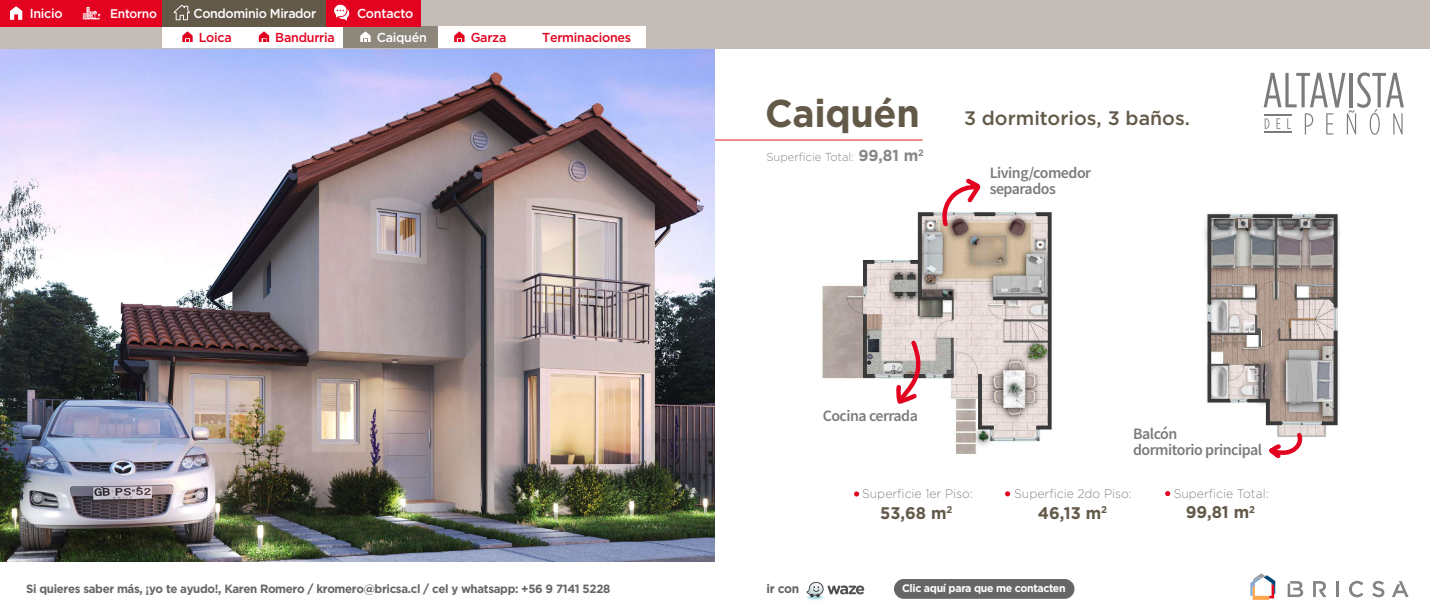
<style>
.page{position:relative;width:1430px;height:615px;background:#fff}
.page>*{position:absolute;margin:0;border:0;box-sizing:border-box;transform-origin:0 0}
.t1{font:500 19.5px "Gotham";color:#635949}
.t2{font:700 16.85px "Gotham";color:#635949}
.t3{font:600 15.9px/15.7px "Source Sans Pro";letter-spacing:-.03em;color:#7d7a7b}
.t4{font:500 13px "Gotham";letter-spacing:-.02em;color:#fff;scale:.96 1}
.t5{font:500 13px "Gotham";letter-spacing:-.02em;color:#e30321;scale:.96 1}
.t6{font:300 12.55px "Gotham";color:#878786}
.t7{font:500 12.5px "Gotham";letter-spacing:-.02em;color:#fff;scale:.96 1}
.t8{font:700 12.5px "Gotham";color:#666;scale:.96 1}
.t9{font:700 12px "Gotham";letter-spacing:-.03em;color:#666;scale:.96 1}
.t10{font:300 11.55px "Gotham";color:#878786}
.t11{font:700 11px "Gotham";letter-spacing:-.03em;color:#fff;scale:.96 1}
.s1{font-weight:700;font-size:38.7px}
.s2{font-weight:700;font-size:15.85px}
</style>
<div class="page">
<hr style="left:705px;top:140px;width:218px;height:1px;background:#e6191a">
<img style="left:0;top:48px;width:715px;height:514px">
<svg style="left:854px;top:491px;width:5px;height:6px"></svg>
<svg style="left:1005px;top:491px;width:5px;height:5px"></svg>
<svg style="left:1165px;top:491px;width:5px;height:5px"></svg>
<svg style="left:1264px;top:72px;width:140px;height:63px"></svg>
<img style="left:822px;top:211px;width:230px;height:243px">
<img style="left:1204px;top:213px;width:136px;height:246px">
<svg style="left:896px;top:340px;width:25px;height:64px"></svg>
<div style="left:0;top:0;width:1430px;height:48px;background:#c4bdb7"></div>
<svg style="left:942px;top:179px;width:39px;height:48px"></svg>
<svg style="left:1269px;top:433px;width:34px;height:25px"></svg>
<div style="left:525px;top:27px;width:121px;height:21px;background:#fff"></div>
<div style="left:162px;top:27px;width:86px;height:21px;background:#fff"></div>
<svg style="left:182px;top:31px;width:11px;height:11px"></svg>
<div style="left:248px;top:27px;width:95px;height:21px;background:#fff"></div>
<svg style="left:259px;top:31px;width:10px;height:11px"></svg>
<div style="left:343px;top:27px;width:95px;height:21px;background:#8e877c"></div>
<svg style="left:360px;top:31px;width:11px;height:11px"></svg>
<div style="left:438px;top:27px;width:87px;height:21px;background:#fff"></div>
<svg style="left:454px;top:31px;width:11px;height:11px"></svg>
<div style="left:72px;top:0;width:90px;height:27px;background:#e30321"></div>
<div style="left:0;top:0;width:72px;height:27px;background:#e30321"></div>
<div style="left:162px;top:0;width:165px;height:27px;background:#635949"></div>
<div style="left:326px;top:0;width:95px;height:27px;background:#e30321"></div>
<svg style="left:10px;top:6px;width:12px;height:14px"></svg>
<svg style="left:334px;top:4px;width:16px;height:17px"></svg>
<svg style="left:83px;top:7px;width:17px;height:12px"></svg>
<svg style="left:174px;top:5px;width:16px;height:15px"></svg>
<div style="left:894px;top:579px;width:181px;height:20px;background:#666;border-radius:10px"></div>
<svg style="left:1250px;top:573px;width:25px;height:27px"></svg>
<hr style="left:1336px;top:581px;width:3px;height:16px;background:#838383">
<svg style="left:1349px;top:581px;width:14px;height:16px"></svg>
<svg style="left:1372px;top:581px;width:12px;height:16px"></svg>
<svg style="left:1288px;top:581px;width:15px;height:16px"></svg>
<svg style="left:1392px;top:581px;width:17px;height:16px"></svg>
<svg style="left:1313px;top:581px;width:13px;height:16px"></svg>
<img style="left:806px;top:592px;width:18px;height:8px">
<svg style="left:807px;top:582px;width:57px;height:16px"></svg>
<p class="t4" style="left:30px;top:5px;width:36px">Inicio</p>
<p class="t7" style="left:110px;top:5px;width:50px">Entorno</p>
<p class="t4" style="left:193px;top:5px;width:129px">Condominio Mirador</p>
<p class="t4" style="left:357px;top:5px;width:60px">Contacto</p>
<p class="t5" style="left:199px;top:29px;width:36px">Loica</p>
<p class="t5" style="left:275px;top:29px;width:64px">Bandurria</p>
<p class="t4" style="left:377px;top:29px;width:54px">Caiquén</p>
<p class="t5" style="left:471px;top:29px;width:39px">Garza</p>
<p class="t5" style="left:542px;top:29px;width:94px">Terminaciones</p>
<h1 class="t1" style="left:765px;top:105px;width:426px"><span class="s1">Caiquén</span> 3 dormitorios, 3 baños.</h1>
<p class="t10" style="left:766px;top:150px;width:159px">Superficie Total: <span class="s2">99,81 m</span><sup>2</sup></p>
<h3 class="t3" style="left:990px;top:165px;width:103px">Living/comedor separados</h3>
<h3 class="t3" style="left:823px;top:408px;width:97px">Cocina cerrada</h3>
<p class="t6" style="left:862px;top:486px;width:112px">Superficie 1er Piso:</p>
<h2 class="t2" style="left:880px;top:501px;width:74px">53,68 m<sup>2</sup></h2>
<h3 class="t3" style="left:1133px;top:426px;width:130px">Balcón<br>dormitorio principal</h3>
<p class="t6" style="left:1014px;top:486px;width:119px">Superficie 2do Piso:</p>
<h2 class="t2" style="left:1038px;top:501px;width:71px">46,13 m<sup>2</sup></h2>
<p class="t6" style="left:1174px;top:485px;width:97px">Superficie Total:</p>
<h2 class="t2" style="left:1186px;top:501px;width:71px">99,81 m<sup>2</sup></h2>
<p class="t9" style="left:26px;top:580px;width:610px">Si quieres saber más, ¡yo te ayudo!, Karen Romero / kromero@bricsa.cl / cel y whatsapp: +56 9 7141 5228</p>
<p class="t8" style="left:767px;top:580px;width:36px">ir con</p>
<p class="t11" style="left:902px;top:581px;width:172px">Clic aquí para que me contacten</p>
</div>
